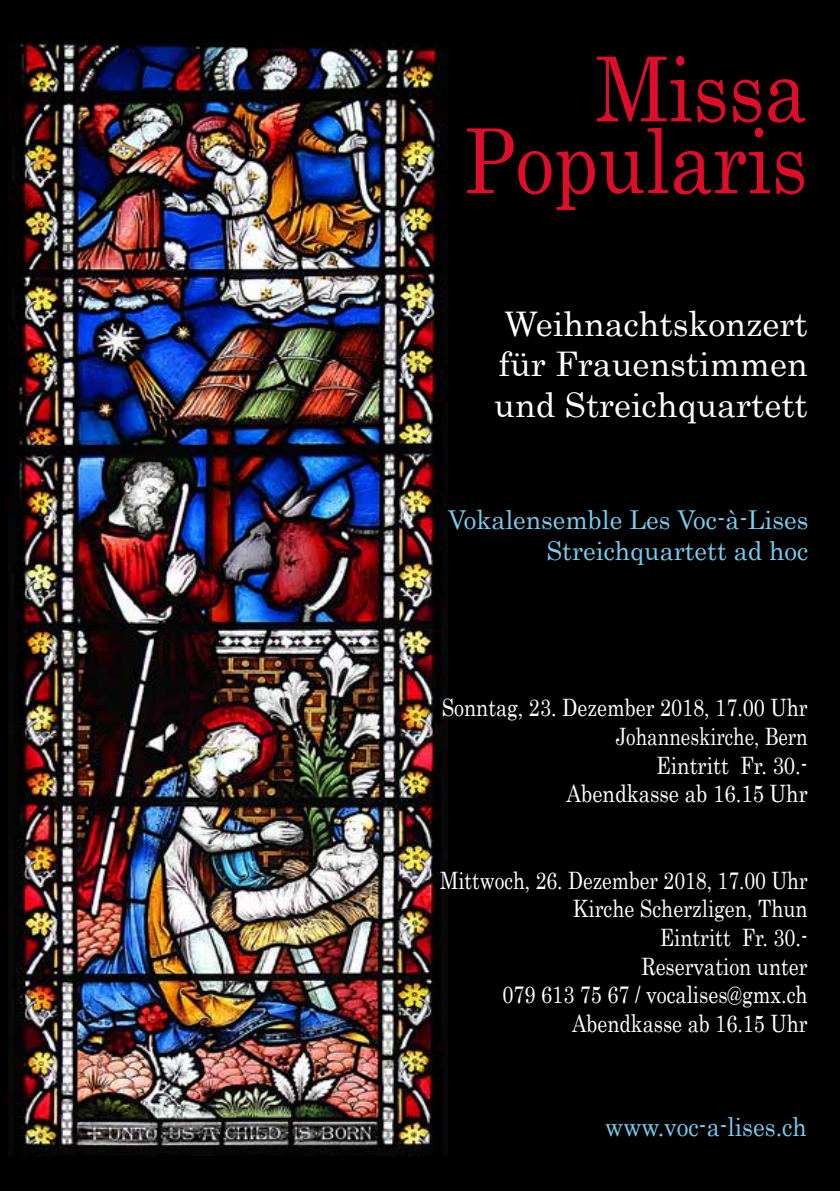
<style>
.page{position:relative;width:840px;height:1191px;background:#fff}
.page>*{position:absolute;margin:0;border:0;box-sizing:border-box;transform-origin:0 0}
.t1{font:89.8px/71.8px "Century";color:#de0e2b;text-align:right;scale:.86 1}
.t2{font:33.8px/40.6px "Century";color:#fff;text-align:justify}
.t3{font:26px/31px "Century";color:#79ccef;text-align:right}
.t4{font:26px "Century";color:#79ccef;scale:.9 1}
.t5{font:24px/28.8px "Century";color:#fff;text-align:right;scale:.81 1}
.t6{font:24px/28.8px "Century";color:#fff;text-align:right;scale:.83 1}
</style>
<div class="page">
<div style="left:0;top:0;width:839px;height:1191px;background:#000"></div>
<img style="left:8px;top:44px;width:438px;height:1111px">
<h1 class="t1" style="left:464px;top:45px;width:400px">Missa<br>Popularis</h1>
<h2 class="t2" style="left:494px;top:300px;width:315px">Weihnachtskonzert für Frauenstimmen und Streichquartett</h2>
<p class="t3" style="left:448px;top:502px;width:361px">Vokalensemble Les Voc-à-Lises<br>Streichquartett ad hoc</p>
<p class="t6" style="left:441px;top:691px;width:442px">Sonntag, 23. Dezember 2018, 17.00 Uhr<br>Johanneskirche, Bern<br>Eintritt Fr. 30.-<br>Abendkasse ab 16.15 Uhr</p>
<p class="t5" style="left:440px;top:863px;width:455px">Mittwoch, 26. Dezember 2018, 17.00 Uhr<br>Kirche Scherzligen, Thun<br>Eintritt Fr. 30.-<br>Reservation unter<br>079 613 75 67 / vocalises@gmx.ch<br>Abendkasse ab 16.15 Uhr</p>
<p class="t4" style="left:604px;top:1104px;width:225px">www.voc-a-lises.ch</p>
</div>
